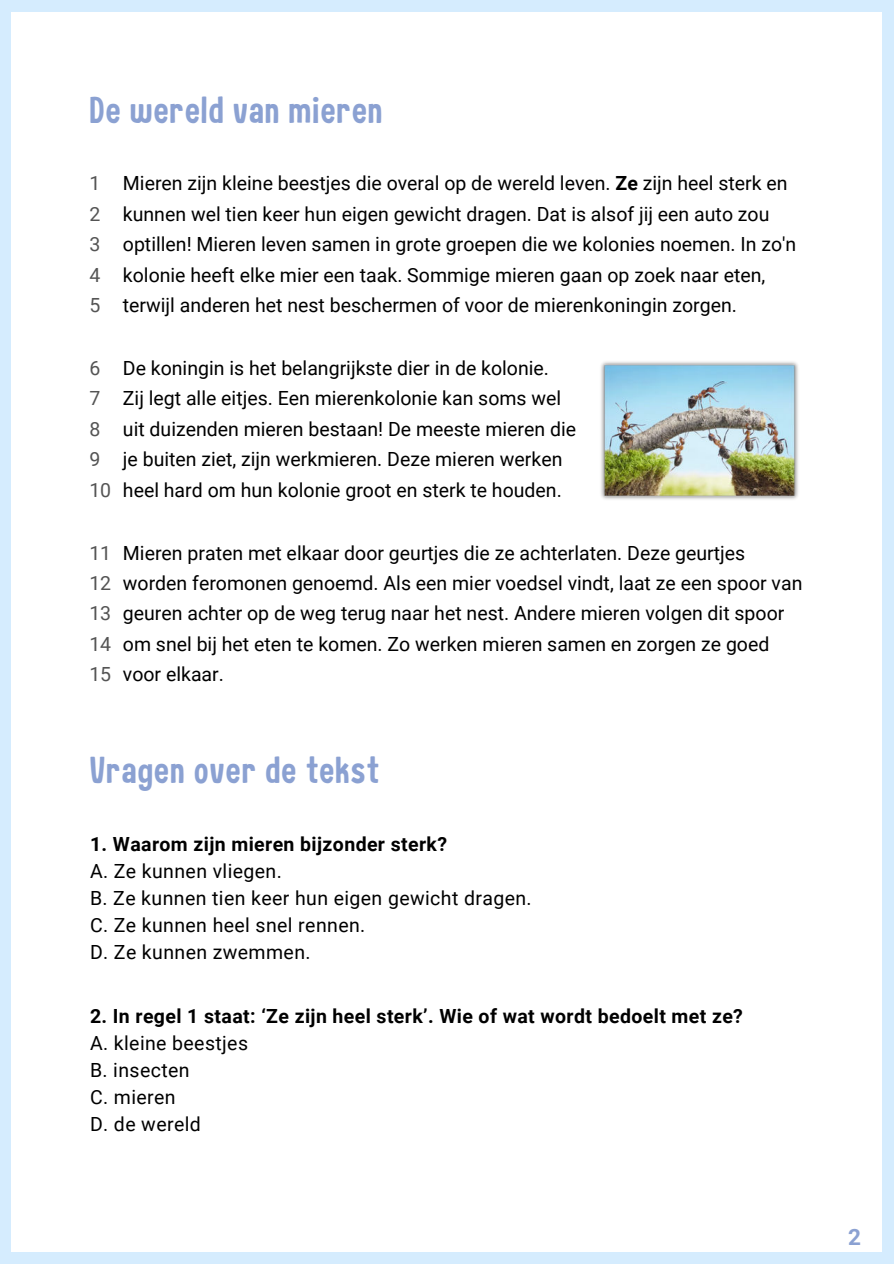
<style>
.page{position:relative;width:894px;height:1264px;background:#fff}
.page>*{position:absolute;margin:0;border:0;box-sizing:border-box;transform-origin:0 0}
.t1{font:37.5px "Childling";letter-spacing:.02em;color:#8ba1d2}
.t2{font:700 22.5px "Roboto";color:#8ba1d2}
.t3{font:19.5px/30.3px "Roboto";color:#000}
.t4{font:19.5px/27px "Roboto";letter-spacing:.02em;color:#000}
.t5{font:700 19.5px "Roboto";letter-spacing:.02em;color:#000}
.t6{font:19.5px/30.3px "Roboto";color:#545454;text-align:justify}
.s1{font-weight:700}
</style>
<div class="page">
<div style="left:0;top:0;width:893px;height:1263px;background:#d5ecfe"></div>
<div style="left:11px;top:12px;width:871px;height:1239px;background:#fff"></div>
<img style="left:601px;top:361px;width:197px;height:139px">
<h1 class="t1" style="left:89px;top:87px;width:294px">De wereld van mieren</h1>
<p class="t6" style="left:89px;top:167px;width:12px">1<br>2<br>3<br>4<br>5</p>
<p class="t3" style="left:123px;top:167px;width:674px">Mieren zijn kleine beestjes die overal op de wereld leven. <span class="s1">Ze</span> zijn heel sterk en kunnen wel tien keer hun eigen gewicht dragen. Dat is alsof jij een auto zou optillen! Mieren leven samen in grote groepen die we kolonies noemen. In zo'n kolonie heeft elke mier een taak. Sommige mieren gaan op zoek naar eten, terwijl anderen het nest beschermen of voor de mierenkoningin zorgen.</p>
<p class="t6" style="left:89px;top:352px;width:23px;text-align:left">6<br>7<br>8<br>9<br>10</p>
<p class="t3" style="left:123px;top:352px;width:454px">De koningin is het belangrijkste dier in de kolonie.<br>Zij legt alle eitjes. Een mierenkolonie kan soms wel uit duizenden mieren bestaan! De meeste mieren die je buiten ziet, zijn werkmieren. Deze mieren werken heel hard om hun kolonie groot en sterk te houden.</p>
<p class="t6" style="left:89px;top:537px;width:23px">11<br>12<br>13<br>14<br>15</p>
<p class="t3" style="left:123px;top:537px;width:680px">Mieren praten met elkaar door geurtjes die ze achterlaten. Deze geurtjes worden feromonen genoemd. Als een mier voedsel vindt, laat ze een spoor van geuren achter op de weg terug naar het nest. Andere mieren volgen dit spoor om snel bij het eten te komen. Zo werken mieren samen en zorgen ze goed voor elkaar.</p>
<h1 class="t1" style="left:89px;top:746px;width:291px">Vragen over de tekst</h1>
<p class="t5" style="left:90px;top:830px;width:358px">1. Waarom zijn mieren bijzonder sterk?</p>
<p class="t4" style="left:90px;top:857px;width:443px">A. Ze kunnen vliegen.<br>B. Ze kunnen tien keer hun eigen gewicht dragen.<br>C. Ze kunnen heel snel rennen.<br>D. Ze kunnen zwemmen.</p>
<p class="t5" style="left:90px;top:1002px;width:654px">2. In regel 1 staat: ‘Ze zijn heel sterk’. Wie of wat wordt bedoelt met ze?</p>
<p class="t4" style="left:90px;top:1028px;width:159px">A. kleine beestjes<br>B. insecten<br>C. mieren<br>D. de wereld</p>
<p class="t2" style="left:848px;top:1221px;width:14px">2</p>
</div>
